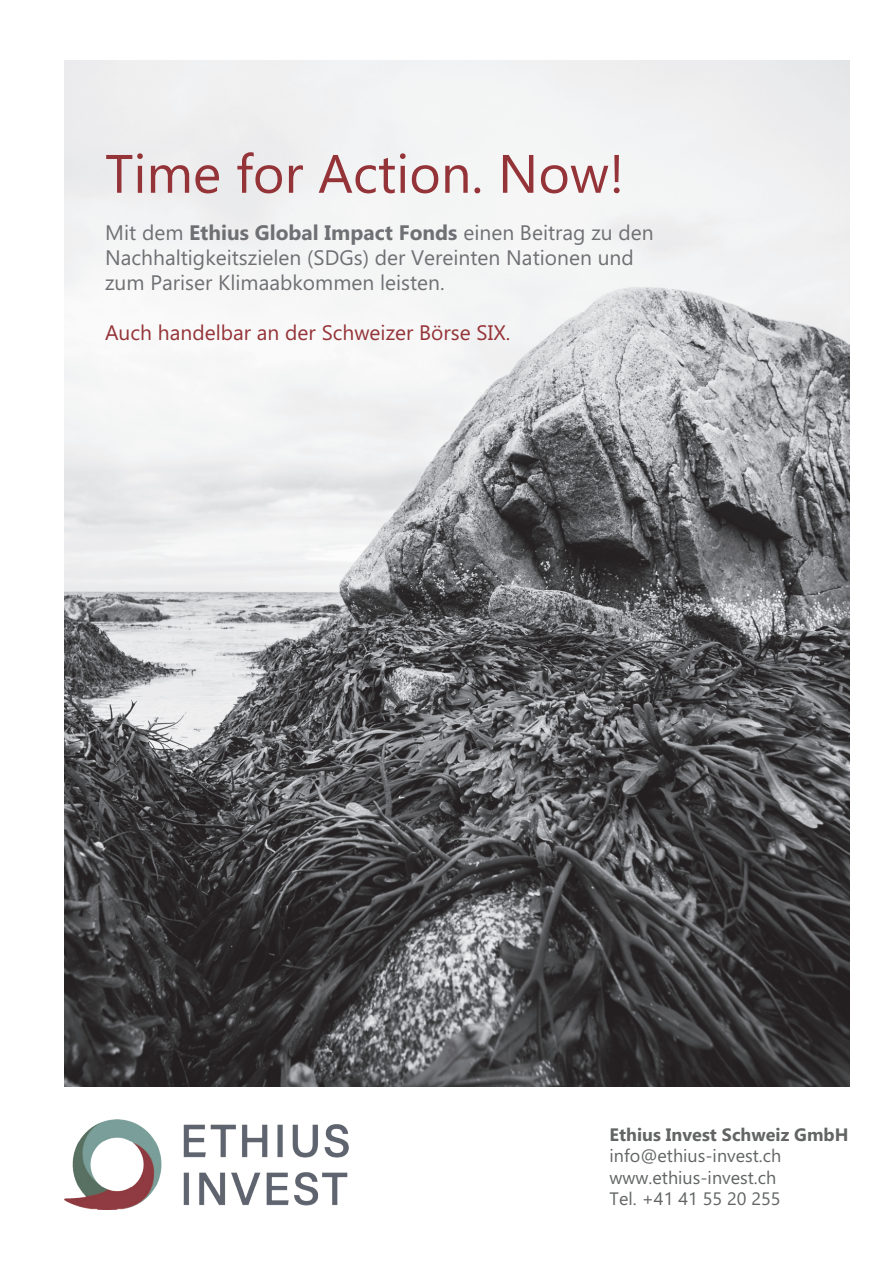
<style>
.page{position:relative;width:893px;height:1263px;background:#fff}
.page>*{position:absolute;margin:0;border:0;box-sizing:border-box;transform-origin:0 0}
.t1{font:54px "Ebrima";color:#953438}
.t2{font:21px/25.2px "Ebrima";color:#6f7073}
.t3{font:21px "Ebrima";color:#953438}
.t4{font:18px/21.6px "Ebrima";color:#636565}
.t5{font:700 18px "Ebrima";color:#636565}
.s1{font-weight:700}
</style>
<div class="page">
<img style="left:64px;top:61px;width:785px;height:1026px">
<img style="left:64px;top:1120px;width:285px;height:89px">
<h1 class="t1" style="left:105px;top:153px;width:521px">Time for Action. Now!</h1>
<p class="t2" style="left:105px;top:222px;width:550px">Mit dem <span class="s1">Ethius Global Impact Fonds</span> einen Beitrag zu den<br>Nachhaltigkeitszielen (SDGs) der Vereinten Nationen und zum Pariser Klimaabkommen leisten.</p>
<p class="t3" style="left:105px;top:325px;width:407px">Auch handelbar an der Schweizer Börse SIX.</p>
<p class="t5" style="left:610px;top:1124px;width:240px">Ethius Invest Schweiz GmbH</p>
<p class="t4" style="left:610px;top:1147px;width:173px">info@ethius-invest.ch www.ethius-invest.ch<br>Tel. +41 41 55 20 255</p>
</div>
